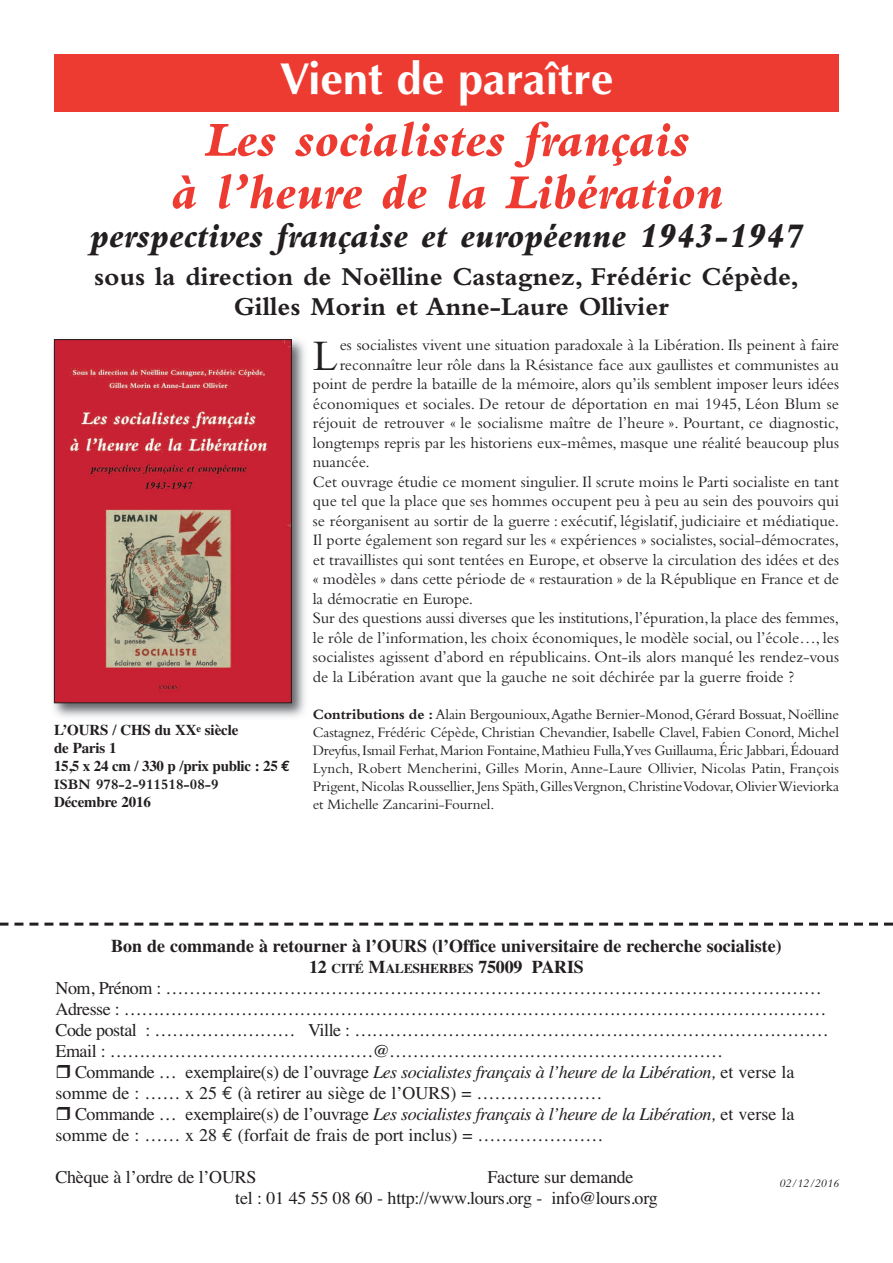
<style>
.page{position:relative;width:893px;height:1263px;background:#fff}
.page>*{position:absolute;margin:0;border:0;box-sizing:border-box;transform-origin:0 0}
.t1{font:italic 800 51px/52.5px "Bembo";color:#ee3b32;text-align:center}
.t2{font:45.45px "Bembo";color:#231f20}
.t3{font:700 45px "Optima";color:#fff}
.t4{font:italic 800 36px "Bembo";color:#231f20}
.t5{font:700 27px/30px "Bembo";color:#231f20;text-align:center}
.t6{font:18px/21px "Times";letter-spacing:-.015em;color:#231f20}
.t7{font:italic 18px "Times";letter-spacing:-.025em;color:#231f20}
.t8{font:700 18px "Times";color:#231f20}
.t9{font:16.5px "Bembo";color:#231f20}
.t10{font:15px/18px "Bembo";letter-spacing:-.01em;color:#231f20;text-align:justify}
.t11{font:700 15px/18px "Times";letter-spacing:-.01em;color:#231f20}
.t12{font:700 15px "Bembo";color:#231f20}
.t13{font:700 13.5px "Times";letter-spacing:-.015em;color:#231f20}
.t14{font:italic 12px "Bembo";color:#231f20}
.s1{font-family:"Euro Mono"}
.s2{font-weight:700}
.s3{font-size:18px}
.s4{font-style:normal}
</style>
<div class="page">
<svg style="left:0;top:923px;width:893px;height:3px"></svg>
<img style="left:53px;top:339px;width:252px;height:378px">
<img style="left:56px;top:341px;width:234px;height:360px">
<div style="left:54px;top:339px;width:238px;height:364px;border:1px solid #231f20"></div>
<div style="left:54px;top:54px;width:785px;height:58px;background:#ee3b32"></div>
<h3 class="t3" style="left:280px;top:52px;width:335px">Vient de paraître</h3>
<h1 class="t1" style="left:171px;top:118px;width:553px">Les socialistes français<br>à l’heure de la Libération</h1>
<h3 class="t4" style="left:90px;top:223px;width:715px">perspectives française et européenne 1943-1947</h3>
<h3 class="t5" style="left:94px;top:264px;width:706px">sous la direction de Noëlline Castagnez, Frédéric Cépède,<br>Gilles Morin et Anne-Laure Ollivier</h3>
<p class="t11" style="left:54px;top:721px;width:238px">L’OURS / CHS du XX<sup>e</sup> siècle<br>de Paris 1<br>15,5 x 24 cm / 330 p /prix public : 25 <span class="s1">€</span></p>
<p class="t12" style="left:54px;top:779px;width:166px">ISBN 978-2-911518-08-9</p>
<p class="t11" style="left:54px;top:793px;width:99px">Décembre 2016</p>
<h2 class="t2" style="left:313px;top:340px;width:27px">L</h2>
<p class="t9" style="left:340px;top:339px;width:501px">es socialistes vivent une situation paradoxale à la Libération. Ils peinent à faire</p>
<p class="t9" style="left:340px;top:359px;width:501px">reconnaître leur rôle dans la Résistance face aux gaullistes et communistes au</p>
<p class="t9" style="left:313px;top:378px;width:528px">point de perdre la bataille de la mémoire, alors qu’ils semblent imposer leurs idées</p>
<p class="t9" style="left:313px;top:398px;width:528px">économiques et sociales. De retour de déportation en mai 1945, Léon Blum se</p>
<p class="t9" style="left:313px;top:417px;width:528px">réjouit de retrouver « le socialisme maître de l’heure ». Pourtant, ce diagnostic,</p>
<p class="t9" style="left:313px;top:437px;width:528px">longtemps repris par les historiens eux-mêmes, masque une réalité beaucoup plus</p>
<p class="t9" style="left:313px;top:456px;width:58px">nuancée.</p>
<p class="t9" style="left:313px;top:476px;width:528px">Cet ouvrage étudie ce moment singulier. Il scrute moins le Parti socialiste en tant</p>
<p class="t9" style="left:313px;top:495px;width:528px">que tel que la place que ses hommes occupent peu à peu au sein des pouvoirs qui</p>
<p class="t9" style="left:313px;top:515px;width:528px">se réorganisent au sortir de la guerre : exécutif, législatif, judiciaire et médiatique.</p>
<p class="t9" style="left:313px;top:534px;width:528px">Il porte également son regard sur les « expériences » socialistes, social-démocrates,</p>
<p class="t9" style="left:313px;top:554px;width:528px">et travaillistes qui sont tentées en Europe, et observe la circulation des idées et des</p>
<p class="t9" style="left:313px;top:573px;width:528px">« modèles » dans cette période de « restauration » de la République en France et de</p>
<p class="t9" style="left:313px;top:593px;width:162px">la démocratie en Europe.</p>
<p class="t9" style="left:313px;top:612px;width:528px">Sur des questions aussi diverses que les institutions,l’épuration,la place des femmes,</p>
<p class="t9" style="left:313px;top:632px;width:528px">le rôle de l’information, les choix économiques, le modèle social, ou l’école…, les</p>
<p class="t9" style="left:313px;top:651px;width:528px">socialistes agissent d’abord en républicains. Ont-ils alors manqué les rendez-vous</p>
<p class="t9" style="left:313px;top:671px;width:483px">de la Libération avant que la gauche ne soit déchirée par la guerre froide ?</p>
<p class="t10" style="left:313px;top:707px;width:528px"><span class="s2">Contributions de :</span> Alain Bergounioux,Agathe Bernier-Monod,Gérard Bossuat,Noëlline Castagnez, Frédéric Cépède, Christian Chevandier, Isabelle Clavel, Fabien Conord, Michel Dreyfus,Ismail Ferhat,Marion Fontaine,Mathieu Fulla,Yves Guillauma,Éric Jabbari,Édouard Lynch, Robert Mencherini, Gilles Morin, Anne-Laure Ollivier, Nicolas Patin, François Prigent,Nicolas Roussellier,Jens Späth,GillesVergnon,ChristineVodovar,OlivierWieviorka et Michelle Zancarini-Fournel.</p>
<p class="t8" style="left:111px;top:935px;width:672px">Bon de commande à retourner à l’OURS (l’Office universitaire de recherche socialiste)</p>
<p class="t13" style="left:309px;top:960px;width:276px"><span class="s3">12</span> CITÉ <span class="s3">M</span>ALESHERBES <span class="s3">75009 PARIS</span></p>
<p class="t6" style="left:55px;top:977px;width:768px">Nom, Prénom : …………………………………………………………………………………………………</p>
<p class="t6" style="left:55px;top:998px;width:772px">Adresse : …………………………………………………………………………………………………………</p>
<p class="t6" style="left:55px;top:1019px;width:775px">Code postal : …………………… Ville : ………………………………………………………………………</p>
<p class="t6" style="left:55px;top:1040px;width:669px">Email : ………………………………………@…………………………………………………</p>
<p class="t7" style="left:75px;top:1061px;width:721px"><span class="s4">Commande … exemplaire(s) de l’ouvrage</span> Les socialistes français à l’heure de la Libération, <span class="s4">et verse la</span></p>
<p class="t6" style="left:55px;top:1082px;width:549px">somme de : …… x 25 <span class="s1">€</span> (à retirer au siège de l’OURS) = …………………</p>
<p class="t7" style="left:75px;top:1103px;width:721px"><span class="s4">Commande … exemplaire(s) de l’ouvrage</span> Les socialistes français à l’heure de la Libération, <span class="s4">et verse la</span></p>
<p class="t6" style="left:56px;top:1124px;width:550px">somme de : …… x 28 <span class="s1">€</span> (forfait de frais de port inclus) = …………………</p>
<p class="t6" style="left:56px;top:1166px;width:202px">Chèque à l’ordre de l’OURS</p>
<p class="t6" style="left:235px;top:1166px;width:424px;text-indent:252px">Facture sur demande<br>tel : 01 45 55 08 60 - http://www.lours.org - info@lours.org</p>
<p class="t14" style="left:779px;top:1179px;width:61px">02/12/2016</p>
</div>
